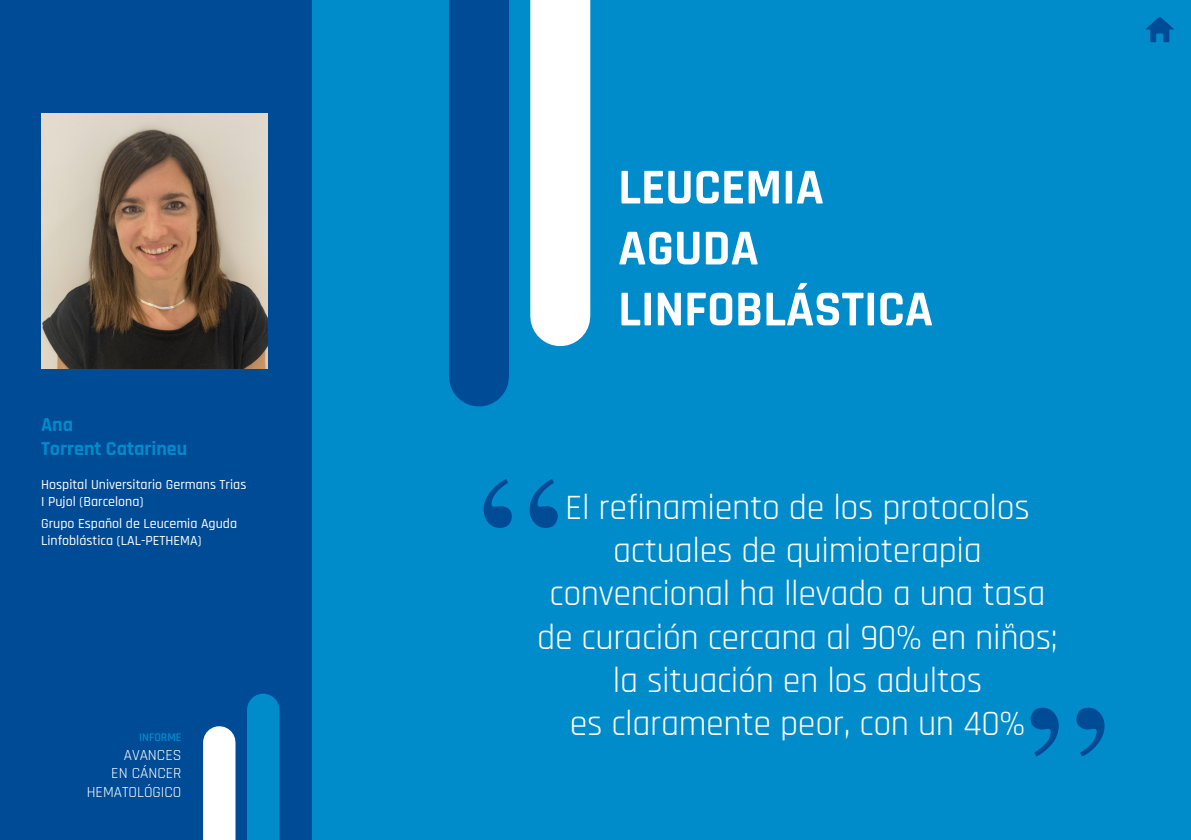
<style>
.page{position:relative;width:1191px;height:840px;background:#fff}
.page>*{position:absolute;margin:0;border:0;box-sizing:border-box;transform-origin:0 0}
.t1{font:200px "Times";color:#004b96}
.Titulo{font:700 50.8px/60.8px "Rajdhani";color:#fff}
.Frase{font:36px/43.2px "Rajdhani";letter-spacing:-.01em;color:#fff;text-align:center}
.Autor{font:700 20px/24px "Rajdhani";color:#008bcb}
.t2{font:15.4px/18.6px "Rajdhani";color:#fff;text-align:right}
.Servicio{font:500 14px/16.8px "Rajdhani";color:#fff}
.t3{font:600 11.8px "Rajdhani";color:#008bcb}
</style>
<div class="page">
<div style="left:312px;top:0;width:879px;height:839px;background:#008bcb"></div>
<div style="left:0;top:0;width:312px;height:839px;background:#004b96"></div>
<img style="left:41px;top:113px;width:227px;height:255px">
<svg style="left:1146px;top:17px;width:28px;height:25px"></svg>
<div style="left:203px;top:742px;width:32px;height:97px;background:#fff"></div>
<div style="left:247px;top:709px;width:32px;height:130px;background:#008bcb"></div>
<div style="left:530px;top:0;width:60px;height:316px;background:#fff"></div>
<div style="left:449px;top:0;width:60px;height:376px;background:#004b96"></div>
<p class="Autor" style="left:41px;top:412px;width:148px">Ana<br>Torrent Catarineu</p>
<p class="Servicio" style="left:41px;top:476px;width:207px">Hospital Universitario Germans Trias<br>I Pujol (Barcelona)</p>
<p class="Servicio" style="left:41px;top:515px;width:197px">Grupo Español de Leucemia Aguda<br>Linfoblástica (LAL-PETHEMA)</p>
<p class="t3" style="left:139px;top:729px;width:44px">INFORME</p>
<p class="t2" style="left:87px;top:745px;width:96px">AVANCES<br>EN CÁNCER<br>HEMATOLÓGICO</p>
<p class="Titulo" style="left:618px;top:158px;width:316px">LEUCEMIA<br>AGUDA<br>LINFOBLÁSTICA</p>
<p class="t1" style="left:478px;top:359px;width:90px">“</p>
<p class="Frase" style="left:537px;top:486px;width:522px">El refinamiento de los protocolos actuales de quimioterapia convencional ha llevado a una tasa de curación cercana al 90% en niños; la situación en los adultos<br>es claramente peor, con un 40%</p>
<p class="t1" style="left:1023px;top:588px;width:90px">”</p>
</div>
